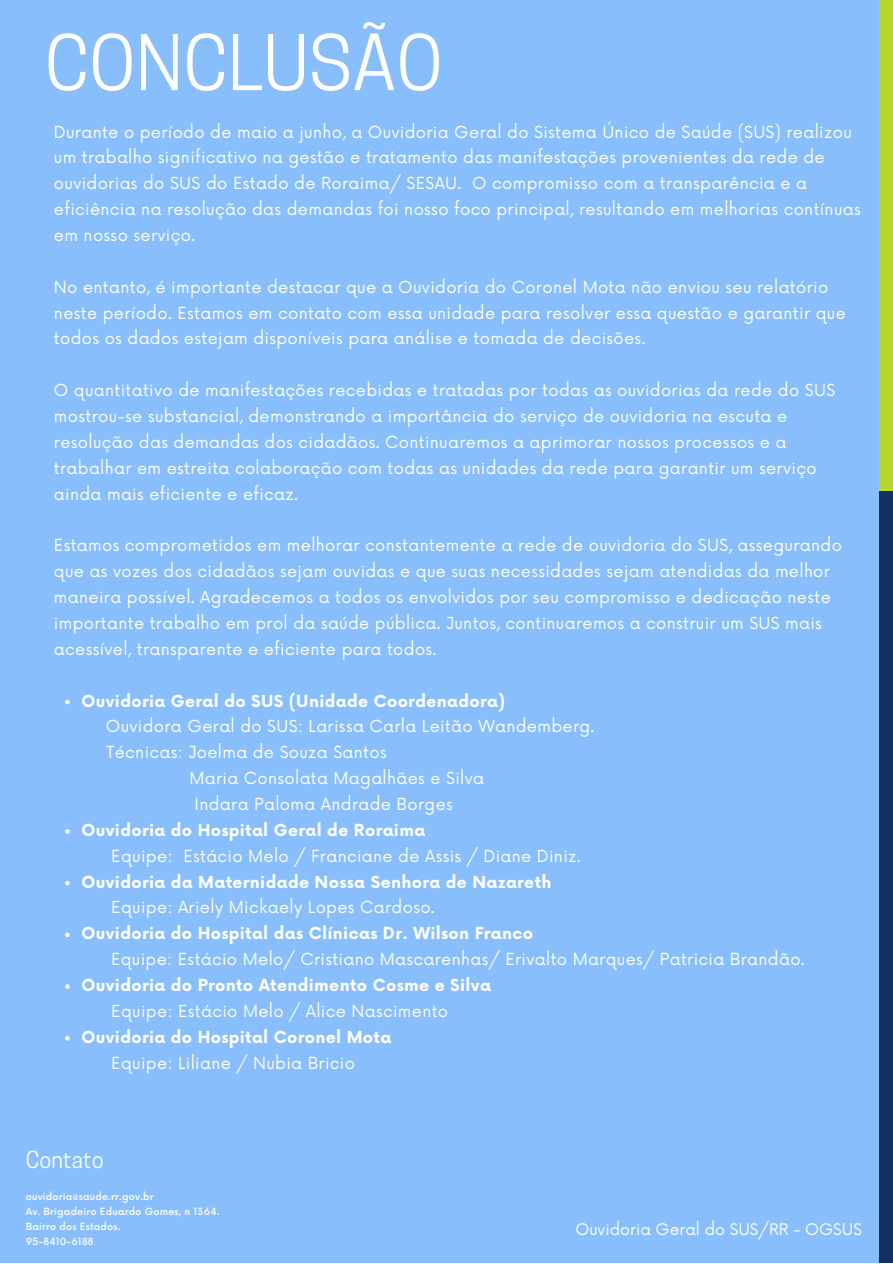
<style>
.page{position:relative;width:893px;height:1264px;background:#fff}
.page>*{position:absolute;margin:0;border:0;box-sizing:border-box;transform-origin:0 0}
.t1{font:72px "Cooper Hewitt";color:#fff}
.t2{font:21.9px "Cooper Hewitt";color:#fff}
.t3{font:16.2px/25.8px "Now";letter-spacing:.02em;color:#fff}
.t4{font:700 16.2px "Now";letter-spacing:.02em;color:#fff}
.t5{font:15.6px "Now";color:#fff}
.t6{font:500 9.6px/15.1px "Now";letter-spacing:.02em;color:#fff}
</style>
<div class="page">
<div style="left:0;top:0;width:892px;height:1262px;background:#88befb"></div>
<svg style="left:65px;top:699px;width:5px;height:5px"></svg>
<svg style="left:65px;top:829px;width:5px;height:4px"></svg>
<svg style="left:65px;top:880px;width:5px;height:5px"></svg>
<svg style="left:65px;top:932px;width:5px;height:5px"></svg>
<svg style="left:65px;top:984px;width:5px;height:4px"></svg>
<svg style="left:65px;top:1036px;width:5px;height:4px"></svg>
<div style="left:879px;top:0;width:13px;height:491px;background:#b6d82e"></div>
<div style="left:879px;top:491px;width:13px;height:771px;background:#173062"></div>
<p class="t1" style="left:44px;top:36px;width:400px">CONCLUSÃO</p>
<p class="t3" style="left:54px;top:120px;width:808px">Durante o período de maio a junho, a Ouvidoria Geral do Sistema Único de Saúde (SUS) realizou um trabalho significativo na gestão e tratamento das manifestações provenientes da rede de ouvidorias do SUS do Estado de Roraima/ SESAU. O compromisso com a transparência e a eficiência na resolução das demandas foi nosso foco principal, resultando em melhorias contínuas em nosso serviço.</p>
<p class="t3" style="left:54px;top:275px;width:793px">No entanto, é importante destacar que a Ouvidoria do Coronel Mota não enviou seu relatório neste período. Estamos em contato com essa unidade para resolver essa questão e garantir que todos os dados estejam disponíveis para análise e tomada de decisões.</p>
<p class="t3" style="left:54px;top:378px;width:782px">O quantitativo de manifestações recebidas e tratadas por todas as ouvidorias da rede do SUS mostrou-se substancial, demonstrando a importância do serviço de ouvidoria na escuta e resolução das demandas dos cidadãos. Continuaremos a aprimorar nossos processos e a trabalhar em estreita colaboração com todas as unidades da rede para garantir um serviço ainda mais eficiente e eficaz.</p>
<p class="t3" style="left:54px;top:533px;width:789px">Estamos comprometidos em melhorar constantemente a rede de ouvidoria do SUS, assegurando que as vozes dos cidadãos sejam ouvidas e que suas necessidades sejam atendidas da melhor maneira possível. Agradecemos a todos os envolvidos por seu compromisso e dedicação neste importante trabalho em prol da saúde pública. Juntos, continuaremos a construir um SUS mais acessível, transparente e eficiente para todos.</p>
<p class="t4" style="left:81px;top:692px;width:425px">Ouvidoria Geral do SUS (Unidade Coordenadora)</p>
<p class="t3" style="left:106px;top:714px;width:490px">Ouvidora Geral do SUS: Larissa Carla Leitão Wandemberg.</p>
<p class="t3" style="left:106px;top:740px;width:282px">Técnicas: Joelma de Souza Santos</p>
<p class="t3" style="left:189px;top:766px;width:296px">Maria Consolata Magalhães e Silva</p>
<p class="t3" style="left:195px;top:792px;width:260px">Indara Paloma Andrade Borges</p>
<p class="t3" style="left:111px;top:843px;width:471px">Equipe: Estácio Melo / Franciane de Assis / Diane Diniz.</p>
<p class="t3" style="left:111px;top:895px;width:325px">Equipe: Ariely Mickaely Lopes Cardoso.</p>
<p class="t3" style="left:111px;top:947px;width:695px">Equipe: Estácio Melo/ Cristiano Mascarenhas/ Erivalto Marques/ Patricia Brandão.</p>
<p class="t3" style="left:111px;top:999px;width:338px">Equipe: Estácio Melo / Alice Nascimento</p>
<p class="t3" style="left:111px;top:1050px;width:245px">Equipe: Liliane / Nubia Bricio</p>
<p class="t4" style="left:81px;top:821px;width:345px">Ouvidoria do Hospital Geral de Roraima</p>
<p class="t4" style="left:81px;top:873px;width:471px">Ouvidoria da Maternidade Nossa Senhora de Nazareth</p>
<p class="t4" style="left:81px;top:924px;width:453px">Ouvidoria do Hospital das Clínicas Dr. Wilson Franco</p>
<p class="t4" style="left:81px;top:976px;width:411px">Ouvidoria do Pronto Atendimento Cosme e Silva</p>
<p class="t4" style="left:81px;top:1028px;width:311px">Ouvidoria do Hospital Coronel Mota</p>
<p class="t2" style="left:26px;top:1151px;width:79px">Contato</p>
<p class="t6" style="left:26px;top:1189px;width:129px">ouvidoria@saude.rr.gov.br</p>
<p class="t6" style="left:26px;top:1204px;width:195px">Av. Brigadeiro Eduardo Gomes, n 1364.<br>Bairro dos Estados.</p>
<p class="t6" style="left:26px;top:1234px;width:69px">95-8410-6188</p>
<p class="t5" style="left:575px;top:1220px;width:288px">Ouvidoria Geral do SUS/RR - OGSUS</p>
</div>
